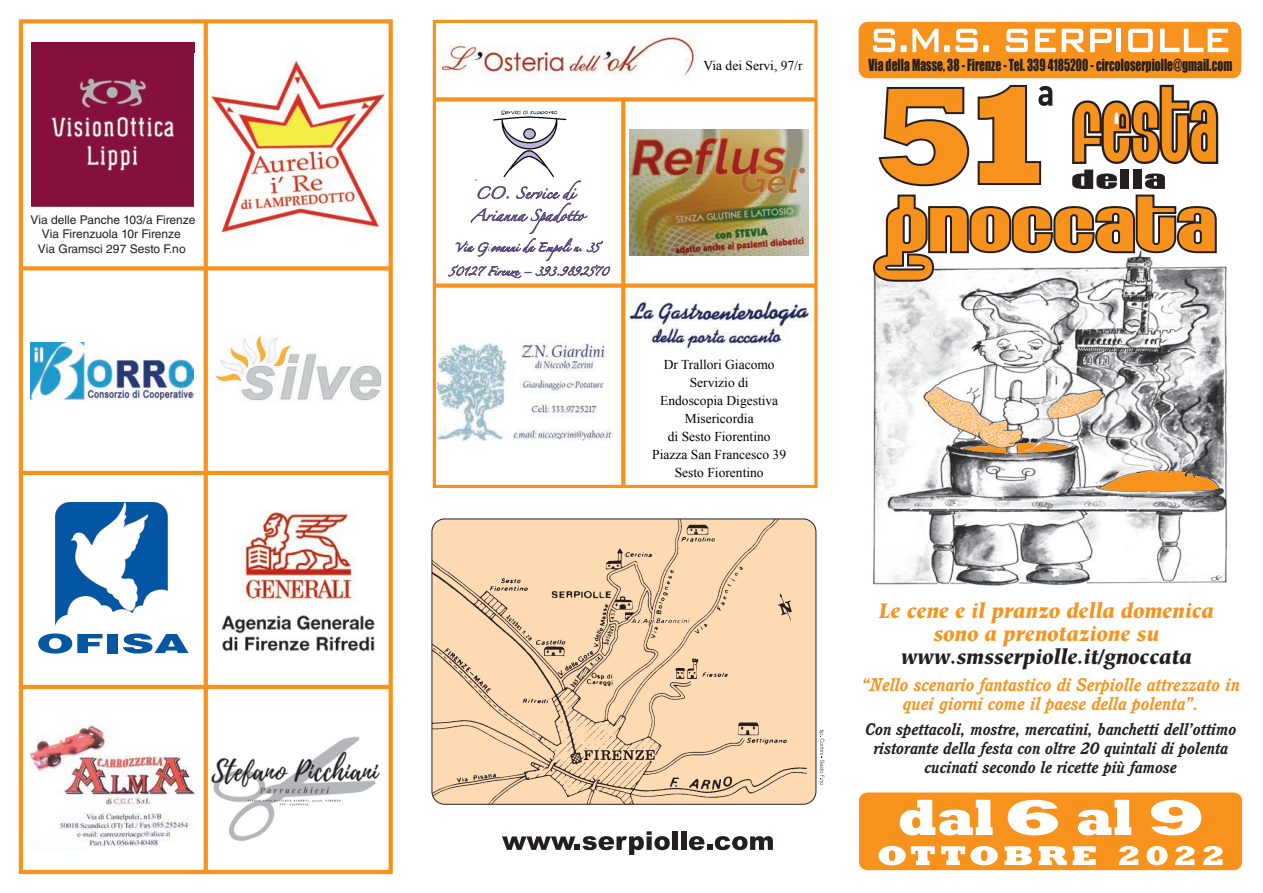
<style>
.page{position:relative;width:1263px;height:893px;background:#fff}
.page>*{position:absolute;margin:0;border:0;box-sizing:border-box;transform-origin:0 0}
.t1{font:italic 900 21px/22.6px "Hiroshige";color:#f7931d;text-align:center;scale:.9 1}
.t2{font:italic 900 21px "Hiroshige";color:#231f20;scale:.9 1}
.t3{font:italic 700 18px/19.2px "Cushing Std";color:#f7931d;text-align:center}
.t4{font:italic 700 16.5px/19.2px "Cushing Std";color:#231f20;text-align:center}
.t5{font:15.3px "Impact";letter-spacing:.005em;color:#231f20;scale:.76 1}
.t6{font:13.5px/18px "Times New Roman";color:#000001;text-align:center}
.t7{font:12px/14.4px "Helvetica LT Std";color:#231f20;text-align:center}
</style>
<div class="page">
<img style="left:432px;top:519px;width:384px;height:285px">
<div style="left:432px;top:519px;width:384px;height:286px;border:1px solid #231f20;border-radius:13px"></div>
<svg style="left:819px;top:730px;width:6px;height:55px"></svg>
<svg style="left:502px;top:831px;width:168px;height:24px"></svg>
<div style="left:672px;top:831px;width:6px;height:19px;background:#231f20"></div>
<div style="left:681px;top:831px;width:5px;height:19px;background:#231f20"></div>
<svg style="left:689px;top:836px;width:84px;height:14px"></svg>
<img style="left:55px;top:502px;width:112px;height:124px">
<svg style="left:38px;top:633px;width:65px;height:21px"></svg>
<div style="left:107px;top:634px;width:11px;height:19px;background:#0557a1"></div>
<svg style="left:123px;top:633px;width:66px;height:21px"></svg>
<img style="left:873px;top:266px;width:354px;height:320px">
<div style="left:858px;top:22px;width:383px;height:56px;background:#f7931d;border-radius:9px"></div>
<svg style="left:873px;top:29px;width:33px;height:23px"></svg>
<svg style="left:912px;top:29px;width:26px;height:23px"></svg>
<svg style="left:944px;top:29px;width:45px;height:23px"></svg>
<svg style="left:1006px;top:29px;width:22px;height:23px"></svg>
<svg style="left:1035px;top:29px;width:21px;height:23px"></svg>
<svg style="left:1062px;top:29px;width:50px;height:23px"></svg>
<div style="left:1116px;top:29px;width:5px;height:23px;background:#fff"></div>
<svg style="left:1128px;top:29px;width:25px;height:23px"></svg>
<svg style="left:1160px;top:29px;width:68px;height:23px"></svg>
<div style="left:859px;top:792px;width:383px;height:78px;background:#f7931d;border-radius:8px"></div>
<svg style="left:900px;top:800px;width:92px;height:35px"></svg>
<svg style="left:1078px;top:800px;width:53px;height:35px"></svg>
<svg style="left:1008px;top:800px;width:50px;height:35px"></svg>
<svg style="left:1151px;top:800px;width:50px;height:35px"></svg>
<svg style="left:878px;top:846px;width:57px;height:19px"></svg>
<svg style="left:941px;top:846px;width:57px;height:19px"></svg>
<svg style="left:1005px;top:846px;width:27px;height:19px"></svg>
<svg style="left:1039px;top:846px;width:28px;height:19px"></svg>
<svg style="left:1073px;top:846px;width:23px;height:19px"></svg>
<svg style="left:1119px;top:846px;width:19px;height:19px"></svg>
<svg style="left:1146px;top:846px;width:21px;height:19px"></svg>
<svg style="left:1175px;top:846px;width:19px;height:19px"></svg>
<svg style="left:1203px;top:846px;width:20px;height:19px"></svg>
<svg style="left:872px;top:84px;width:347px;height:199px"></svg>
<img style="left:31px;top:42px;width:164px;height:164px">
<img style="left:437px;top:337px;width:176px;height:104px">
<img style="left:211px;top:736px;width:169px;height:105px">
<img style="left:31px;top:342px;width:163px;height:59px">
<img style="left:215px;top:335px;width:167px;height:66px">
<img style="left:203px;top:53px;width:182px;height:194px">
<img style="left:628px;top:298px;width:184px;height:52px">
<img style="left:221px;top:510px;width:154px;height:142px">
<img style="left:30px;top:725px;width:165px;height:122px">
<div style="left:19px;top:19px;width:374px;height:855px;border:4px solid #f7931d"></div>
<div style="left:433px;top:20px;width:384px;height:468px;border:3px solid #f7931d"></div>
<svg style="left:204px;top:22px;width:4px;height:850px;background:#f69522"></svg>
<svg style="left:621px;top:102px;width:4px;height:384px;background:#f79827"></svg>
<div style="left:21px;top:266px;width:370px;height:5px;background:#f7931d"></div>
<div style="left:434px;top:283px;width:381px;height:5px;background:#f7931d"></div>
<hr style="left:21px;top:471px;width:370px;height:4px;background:#f7931d">
<hr style="left:21px;top:685px;width:370px;height:4px;background:#f7931d">
<img style="left:443px;top:34px;width:252px;height:46px">
<div style="left:434px;top:97px;width:381px;height:5px;background:#f7931d"></div>
<img style="left:493px;top:110px;width:74px;height:67px">
<svg style="left:448px;top:179px;width:162px;height:99px"></svg>
<img style="left:630px;top:130px;width:178px;height:125px">
<p class="t7" style="left:31px;top:213px;width:166px">Via delle Panche 103/a Firenze<br>Via Firenzuola 10r Firenze<br>Via Gramsci 297 Sesto F.no</p>
<p class="t6" style="left:703px;top:56px;width:100px">Via dei Servi, 97/r</p>
<p class="t5" style="left:868px;top:53px;width:480px">Via della Masse, 38 - Firenze - Tel. 339 4185200 - circoloserpiolle@gmail.com</p>
<p class="t6" style="left:652px;top:355px;width:135px">Dr Trallori Giacomo<br>Servizio di<br>Endoscopia Digestiva<br>Misericordia<br>di Sesto Fiorentino<br>Piazza San Francesco 39<br>Sesto Fiorentino</p>
<p class="t1" style="left:879px;top:600px;width:374px">Le cene e il pranzo della domenica sono a prenotazione su</p>
<p class="t2" style="left:901px;top:643px;width:325px">www.smsserpiolle.it/gnoccata</p>
<p class="t3" style="left:862px;top:675px;width:379px">“Nello scenario fantastico di Serpiolle attrezzato in quei giorni come il paese della polenta”.</p>
<p class="t4" style="left:865px;top:719px;width:373px">Con spettacoli, mostre, mercatini, banchetti dell’ottimo ristorante della festa con oltre 20 quintali di polenta cucinati secondo le ricette più famose</p>
</div>
